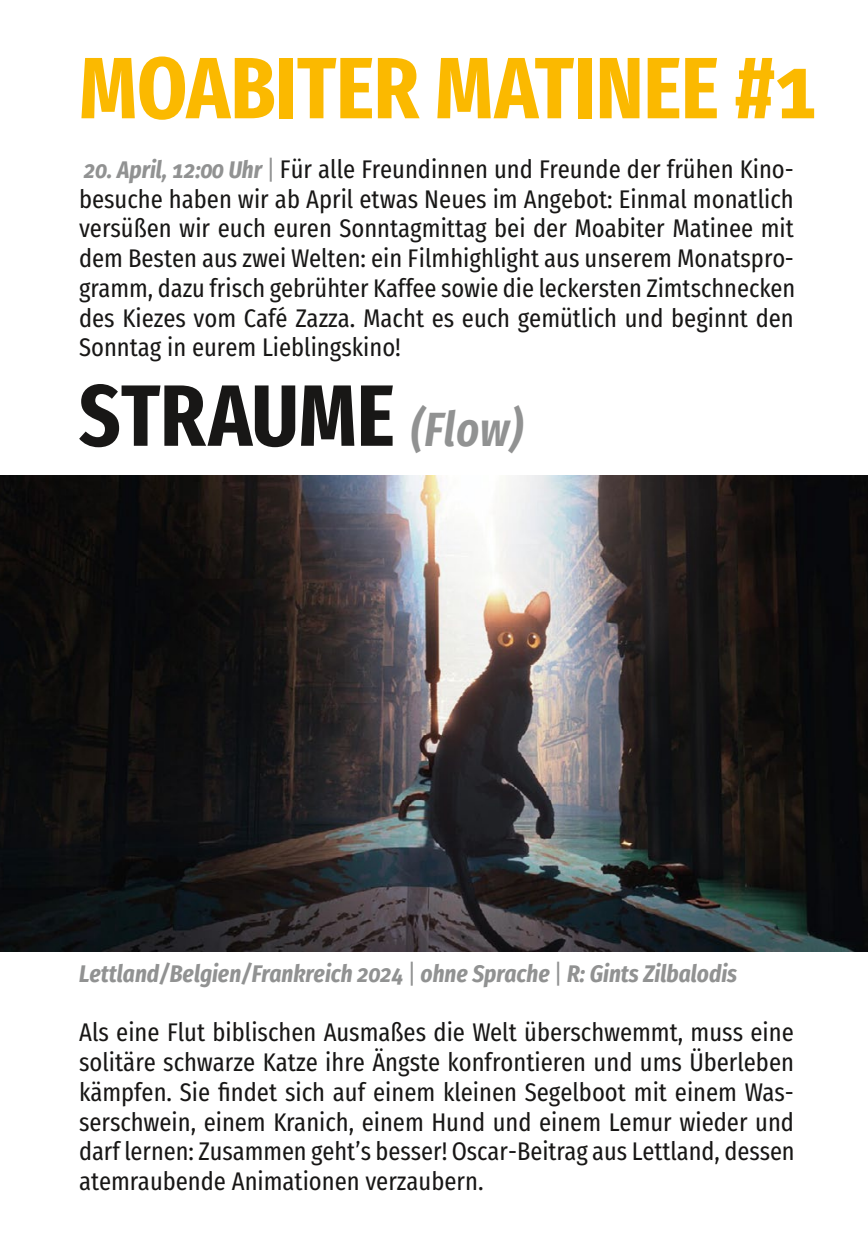
<style>
.page{position:relative;width:868px;height:1259px;background:#fff}
.page>*{position:absolute;margin:0;border:0;box-sizing:border-box;transform-origin:0 0}
.t1{font:700 87px "Fira Sans Compressed";color:#fbb900}
.t2{font:700 87px "Fira Sans Compressed";letter-spacing:.005em;color:#181716}
.t3{font:25.5px/29.7px "Fira Sans Condensed";color:#181716;text-align:justify}
.t4{font:italic 700 24px "Fira Sans Condensed";color:#919292}
.s1{font-weight:700;font-style:italic;font-size:24px;color:#919292}
.s2{font-size:26.4px;color:#919292}
.s3{font-weight:600;font-style:italic;font-size:48px;color:#919292}
.s4{font-weight:400;font-style:normal;font-size:26.4px}
</style>
<div class="page">
<img style="left:0;top:475px;width:867px;height:477px">
<h1 class="t1" style="left:79px;top:16px;width:737px">MOABITER MATINEE #1</h1>
<p class="t3" style="left:79px;top:151px;width:717px"><span class="s1">20. April, 12:00 Uhr</span> <span class="s2">|</span> Für alle Freundinnen und Freunde der frühen Kino&shy;besuche haben wir ab April etwas Neues im Angebot: Einmal monatlich versüßen wir euch euren Sonntagmittag bei der Moabiter Matinee mit dem Besten aus zwei Welten: ein Filmhighlight aus unserem Monatspro&shy;gramm, dazu frisch gebrühter Kaffee sowie die leckersten Zimtschnecken des Kiezes vom Café Zazza. Macht es euch gemütlich und beginnt den Sonntag in eurem Lieblingskino!</p>
<h1 class="t2" style="left:79px;top:343px;width:445px">STRAUME <span class="s3">(Flow)</span></h1>
<p class="t4" style="left:79px;top:956px;width:659px">Lettland/Belgien/Frankreich 2024 <span class="s4">|</span> ohne Sprache <span class="s4">|</span> R: Gints Zilbalodis</p>
<p class="t3" style="left:79px;top:1014px;width:717px">Als eine Flut biblischen Ausmaßes die Welt überschwemmt, muss eine solitäre schwarze Katze ihre Ängste konfrontieren und ums Überleben kämpfen. Sie findet sich auf einem kleinen Segelboot mit einem Was&shy;serschwein, einem Kranich, einem Hund und einem Lemur wieder und darf lernen: Zusammen geht’s besser! Oscar-Beitrag aus Lettland, dessen atemraubende Animationen verzaubern.</p>
</div>
